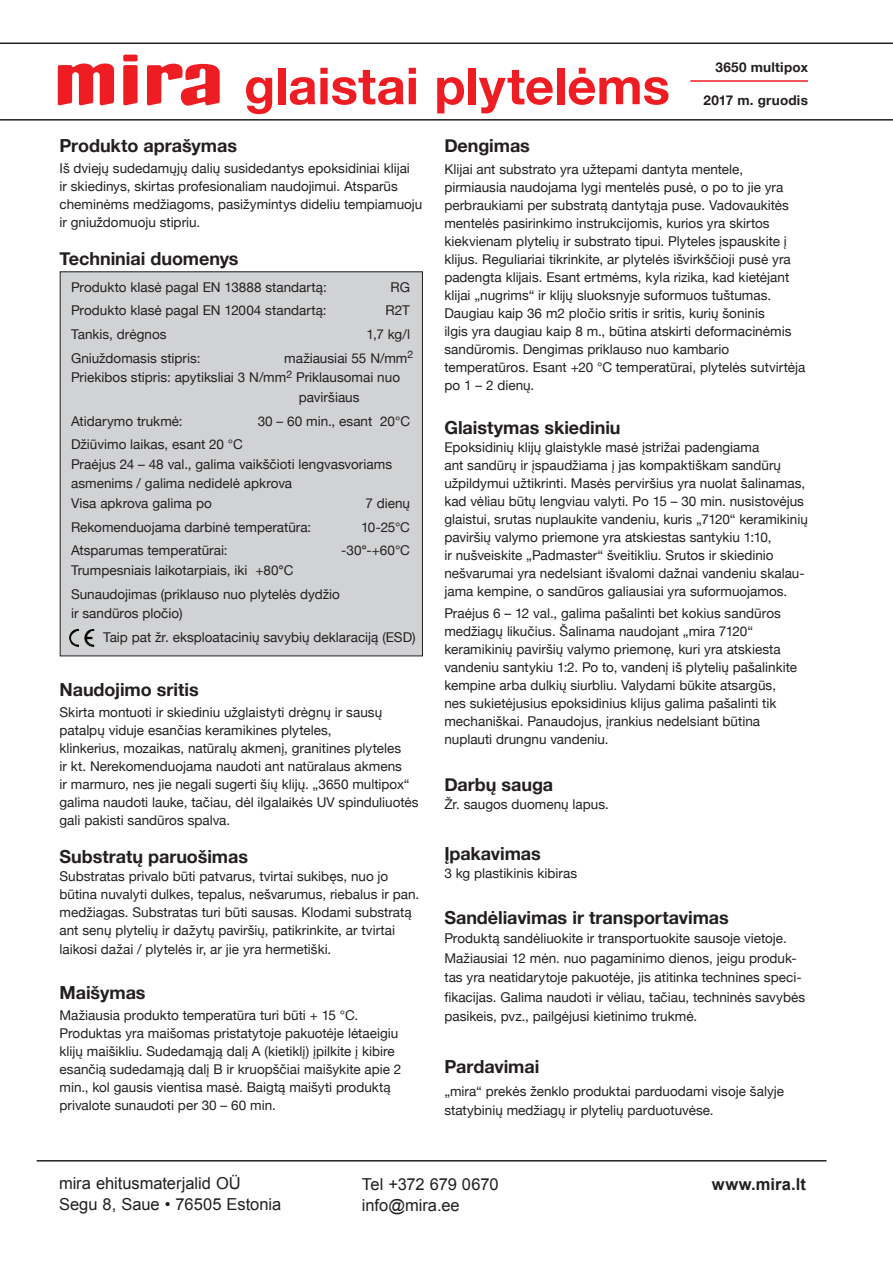
<style>
.page{position:relative;width:893px;height:1263px;background:#fff}
.page>*{position:absolute;margin:0;border:0;box-sizing:border-box;transform-origin:0 0}
.t1{font:700 51px "Helvetica Neue";color:#ee1d23}
.t2{font:700 18px "Helvetica Neue";letter-spacing:-.005em;color:#231f20}
.t3{font:16.5px/20.7px "Arial";letter-spacing:-.005em;color:#231f20}
.t4{font:700 16.5px "Arial";letter-spacing:.01em;color:#231f20}
.t5{font:13.5px/18px "Helvetica Neue";color:#231f20}
.t6{font:700 13.5px "Helvetica Neue";letter-spacing:.02em;color:#231f20}
.s1{font-weight:700}
</style>
<div class="page">
<div style="left:60px;top:272px;width:362px;height:384px;background:#d1d2d4"></div>
<div style="left:60px;top:271px;width:363px;height:385px;border:1px solid #231f20"></div>
<hr style="left:0;top:119px;width:893px;height:2px;background:#231f20">
<svg style="left:123px;top:65px;width:15px;height:40px"></svg>
<div style="left:123px;top:55px;width:15px;height:6px;background:#ee1d23;border-radius:2px"></div>
<svg style="left:58px;top:63px;width:57px;height:42px"></svg>
<svg style="left:147px;top:63px;width:73px;height:43px"></svg>
<hr style="left:0;top:43px;width:893px;height:1px;background:#231f20">
<img style="left:87px;top:629px;width:7px;height:18px">
<img style="left:69px;top:629px;width:10px;height:18px">
<svg style="left:71px;top:632px;width:23px;height:13px"></svg>
<hr style="left:37px;top:1160px;width:789px;height:1px;background:#231f20">
<hr style="left:690px;top:80px;width:118px;height:2px;background:#ee1d23">
<h1 class="t1" style="left:244px;top:46px;width:427px">glaistai plytelėms</h1>
<p class="t6" style="left:715px;top:57px;width:94px">3650 multipox</p>
<p class="t6" style="left:703px;top:90px;width:106px">2017 m. gruodis</p>
<h2 class="t2" style="left:60px;top:131px;width:179px">Produkto aprašymas</h2>
<p class="t5" style="left:60px;top:160px;width:364px">Iš dviejų sudedamųjų dalių susidedantys epoksidiniai klijai<br>ir skiedinys, skirtas profesionaliam naudojimui. Atsparūs cheminėms medžiagoms, pasižymintys dideliu tempiamuoju ir gniuždomuoju stipriu.</p>
<h2 class="t2" style="left:60px;top:244px;width:181px">Techniniai duomenys</h2>
<p class="t5" style="left:71px;top:279px;width:257px">Produkto klasė pagal EN 13888 standartą:</p>
<p class="t5" style="left:391px;top:279px;width:21px">RG</p>
<p class="t5" style="left:71px;top:302px;width:257px">Produkto klasė pagal EN 12004 standartą:</p>
<p class="t5" style="left:385px;top:302px;width:26px">R2T</p>
<p class="t5" style="left:71px;top:326px;width:97px">Tankis, drėgnos</p>
<p class="t5" style="left:367px;top:326px;width:45px">1,7 kg/l</p>
<p class="t5" style="left:71px;top:350px;width:131px">Gniuždomasis stipris:</p>
<p class="t5" style="left:284px;top:350px;width:131px">mažiausiai 55 N/mm<sup>2</sup></p>
<p class="t5" style="left:71px;top:369px;width:331px">Priekibos stipris: apytiksliai 3 N/mm<sup>2</sup> Priklausomai nuo</p>
<p class="t5" style="left:299px;top:389px;width:62px">paviršiaus</p>
<p class="t5" style="left:71px;top:413px;width:113px">Atidarymo trukmė:</p>
<p class="t5" style="left:258px;top:413px;width:154px">30 – 60 min., esant 20°C</p>
<p class="t5" style="left:71px;top:436px;width:323px;line-height:19.5px">Džiūvimo laikas, esant 20 °C<br>Praėjus 24 – 48 val., galima vaikščioti lengvasvoriams asmenims / galima nedidelė apkrova<br>Visa apkrova galima po</p>
<p class="t5" style="left:365px;top:495px;width:46px">7 dienų</p>
<p class="t5" style="left:71px;top:519px;width:242px">Rekomenduojama darbinė temperatūra:</p>
<p class="t5" style="left:361px;top:519px;width:51px">10-25°C</p>
<p class="t5" style="left:71px;top:542px;width:158px">Atsparumas temperatūrai:</p>
<p class="t5" style="left:341px;top:542px;width:70px">-30<span class="s1">°</span>-+60°C</p>
<p class="t5" style="left:71px;top:559px;width:270px;line-height:23.7px">Trumpesniais laikotarpiais, iki +80<span class="s1">°</span>C<br>Sunaudojimas (priklauso nuo plytelės dydžio</p>
<p class="t5" style="left:103px;top:602px;width:314px;line-height:23.7px;text-indent:-32px">ir sandūros pločio)<br>Taip pat žr. eksploatacinių savybių deklaraciją (ESD)</p>
<h2 class="t2" style="left:60px;top:675px;width:141px">Naudojimo sritis</h2>
<p class="t5" style="left:60px;top:704px;width:361px">Skirta montuoti ir skiediniu užglaistyti drėgnų ir sausų patalpų viduje esančias keramikines plyteles,<br>klinkerius, mozaikas, natūralų akmenį, granitines plyteles<br>ir kt. Nerekomenduojama naudoti ant natūralaus akmens<br>ir marmuro, nes jie negali sugerti šių klijų. „3650 multipox“ galima naudoti lauke, tačiau, dėl ilgalaikės UV spinduliuotės gali pakisti sandūros spalva.</p>
<h2 class="t2" style="left:60px;top:842px;width:190px">Substratų paruošimas</h2>
<p class="t5" style="left:60px;top:867px;width:361px">Substratas privalo būti patvarus, tvirtai sukibęs, nuo jo būtina nuvalyti dulkes, tepalus, nešvarumus, riebalus ir pan. medžiagas. Substratas turi būti sausas. Klodami substratą ant senų plytelių ir dažytų paviršių, patikrinkite, ar tvirtai</p>
<p class="t5" style="left:60px;top:941px;width:273px">laikosi dažai / plytelės ir, ar jie yra hermetiški.</p>
<h2 class="t2" style="left:60px;top:978px;width:88px">Maišymas</h2>
<p class="t5" style="left:60px;top:1007px;width:343px">Mažiausia produkto temperatūra turi būti + 15 °C.<br>Produktas yra maišomas pristatytoje pakuotėje lėtaeigiu klijų maišikliu. Sudedamąją dalį A (kietiklį) įpilkite į kibire esančią sudedamąją dalį B ir kruopščiai maišykite apie 2 min., kol gausis vientisa masė. Baigtą maišyti produktą privalote sunaudoti per 30 – 60 min.</p>
<h2 class="t2" style="left:444px;top:131px;width:87px">Dengimas</h2>
<p class="t5" style="left:444px;top:161px;width:363px">Klijai ant substrato yra užtepami dantyta mentele, pirmiausia naudojama lygi mentelės pusė, o po to jie yra perbraukiami per substratą dantytąja puse. Vadovaukitės mentelės pasirinkimo instrukcijomis, kurios yra skirtos kiekvienam plytelių ir substrato tipui. Plyteles įspauskite į klijus. Reguliariai tikrinkite, ar plytelės išvirkščioji pusė yra padengta klijais. Esant ertmėms, kyla rizika, kad kietėjant klijai „nugrims“ ir klijų sluoksnyje suformuos tuštumas.<br>Daugiau kaip 36 m2 pločio sritis ir sritis, kurių šoninis<br>ilgis yra daugiau kaip 8 m., būtina atskirti deformacinėmis sandūromis. Dengimas priklauso nuo kambario temperatūros. Esant +20 °C temperatūrai, plytelės sutvirtėja po 1 – 2 dienų.</p>
<h2 class="t2" style="left:444px;top:413px;width:178px">Glaistymas skiediniu</h2>
<p class="t5" style="left:444px;top:438px;width:365px">Epoksidinių klijų glaistykle masė įstrižai padengiama<br>ant sandūrų ir įspaudžiama į jas kompaktiškam sandūrų užpildymui užtikrinti. Masės perviršius yra nuolat šalinamas, kad vėliau būtų lengviau valyti. Po 15 – 30 min. nusistovėjus glaistui, srutas nuplaukite vandeniu, kuris „7120“ keramikinių paviršių valymo priemone yra atskiestas santykiu 1:10,<br>ir nušveiskite „Padmaster“ šveitikliu. Srutos ir skiedinio nešvarumai yra nedelsiant išvalomi dažnai vandeniu skalau&shy;jama kempine, o sandūros galiausiai yra suformuojamos.</p>
<p class="t5" style="left:444px;top:605px;width:354px">Praėjus 6 – 12 val., galima pašalinti bet kokius sandūros medžiagų likučius. Šalinama naudojant „mira 7120“ keramikinių paviršių valymo priemonę, kuri yra atskiesta vandeniu santykiu 1:2. Po to, vandenį iš plytelių pašalinkite kempine arba dulkių siurbliu. Valydami būkite atsargūs, nes sukietėjusius epoksidinius klijus galima pašalinti tik mechaniškai. Panaudojus, įrankius nedelsiant būtina nuplauti drungnu vandeniu.</p>
<h2 class="t2" style="left:444px;top:771px;width:110px">Darbų sauga</h2>
<p class="t5" style="left:444px;top:796px;width:166px">Žr. saugos duomenų lapus.</p>
<h2 class="t2" style="left:444px;top:839px;width:98px">Įpakavimas</h2>
<p class="t5" style="left:444px;top:865px;width:134px">3 kg plastikinis kibiras</p>
<h2 class="t2" style="left:444px;top:903px;width:286px">Sandėliavimas ir transportavimas</h2>
<p class="t5" style="left:444px;top:929px;width:362px;line-height:19.5px">Produktą sandėliuokite ir transportuokite sausoje vietoje.<br>Mažiausiai 12 mėn. nuo pagaminimo dienos, jeigu produk&shy;tas yra neatidarytoje pakuotėje, jis atitinka technines speci&shy;fikacijas. Galima naudoti ir vėliau, tačiau, techninės savybės pasikeis, pvz., pailgėjusi kietinimo trukmė.</p>
<h2 class="t2" style="left:444px;top:1052px;width:96px">Pardavimai</h2>
<p class="t5" style="left:444px;top:1082px;width:341px;line-height:19.5px">„mira“ prekės ženklo produktai parduodami visoje šalyje statybinių medžiagų ir plytelių parduotuvėse.</p>
<p class="t3" style="left:59px;top:1173px;width:224px">mira ehitusmaterjalid OÜ<br>Segu 8, Saue • 76505 Estonia</p>
<p class="t3" style="left:362px;top:1174px;width:138px">Tel +372 679 0670 info@mira.ee</p>
<p class="t4" style="left:712px;top:1173px;width:96px">www.mira.lt</p>
</div>
